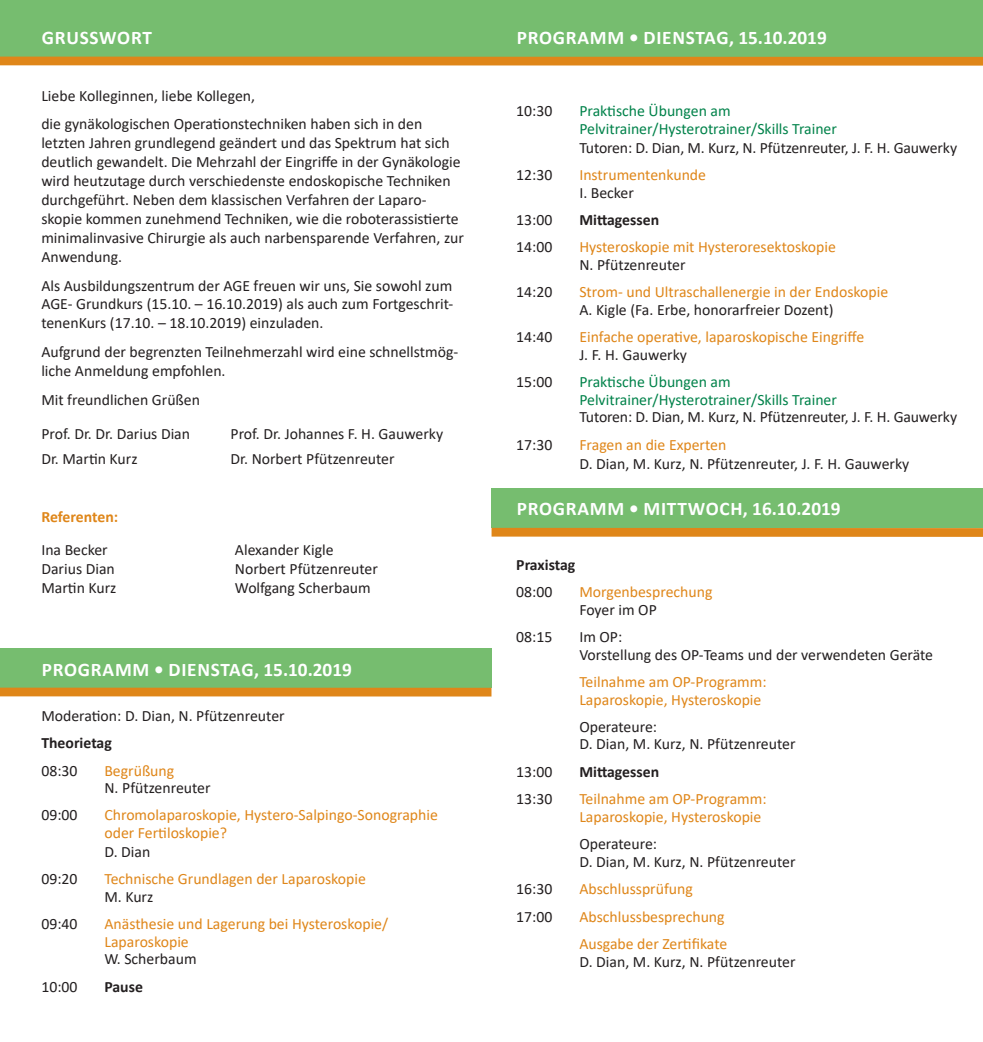
<style>
.page{position:relative;width:983px;height:1042px;background:#fff}
.page>*{position:absolute;margin:0;border:0;box-sizing:border-box;transform-origin:0 0}
.t1{font:700 19.25px "Calibri";letter-spacing:.04em;color:#fff}
.t2{font:15.75px/18.9px "Calibri";color:#231f20}
.t3{font:15.75px/17.5px "Calibri";color:#df8619}
.t4{font:15.75px/17.5px "Calibri";color:#01824a}
.t5{font:700 15.75px "Calibri";color:#231f20}
.t6{font:700 15.75px "Calibri";letter-spacing:-.01em;color:#df8619}
</style>
<div class="page">
<div style="left:0;top:648px;width:491px;height:39px;background:#76bd6f"></div>
<div style="left:0;top:687px;width:491px;height:9px;background:#df8619"></div>
<div style="left:491px;top:489px;width:491px;height:39px;background:#76bd6f"></div>
<div style="left:491px;top:528px;width:491px;height:9px;background:#df8619"></div>
<div style="left:0;top:0;width:982px;height:57px;background:#76bd6f"></div>
<div style="left:0;top:57px;width:982px;height:9px;background:#df8619"></div>
<p class="t1" style="left:42px;top:24px;width:112px">GRUSSWORT</p>
<p class="t2" style="left:41px;top:80px;width:382px;line-height:28.9px">Liebe Kolleginnen, liebe Kollegen,<br>die gynäkologischen Operationstechniken haben sich in den</p>
<p class="t2" style="left:41px;top:133px;width:424px">letzten Jahren grundlegend geändert und das Spektrum hat sich deutlich gewandelt. Die Mehrzahl der Eingriffe in der Gynäkologie wird heutzutage durch verschiedenste endoskopische Techniken durchgeführt. Neben dem klassischen Verfahren der Laparo&shy;skopie kommen zunehmend Techniken, wie die roboterassistierte minimalinvasive Chirurgie als auch narbensparende Verfahren, zur Anwendung.</p>
<p class="t2" style="left:41px;top:275px;width:413px;text-align:justify">Als Ausbildungszentrum der AGE freuen wir uns, Sie sowohl zum AGE- Grundkurs (15.10. – 16.10.2019) als auch zum Fortgeschrit&shy;tenenKurs (17.10. – 18.10.2019) einzuladen.</p>
<p class="t2" style="left:41px;top:342px;width:418px">Aufgrund der begrenzten Teilnehmerzahl wird eine schnellstmög&shy;liche Anmeldung empfohlen.</p>
<p class="t2" style="left:41px;top:382px;width:160px;line-height:34.5px">Mit freundlichen Grüßen<br>Prof. Dr. Dr. Darius Dian</p>
<p class="t2" style="left:230px;top:424px;width:214px">Prof. Dr. Johannes F. H. Gauwerky</p>
<p class="t2" style="left:41px;top:449px;width:98px">Dr. Martin Kurz</p>
<p class="t2" style="left:230px;top:449px;width:165px">Dr. Norbert Pfützenreuter</p>
<p class="t6" style="left:41px;top:505px;width:78px">Referenten:</p>
<p class="t2" style="left:41px;top:540px;width:77px">Ina Becker<br>Darius Dian<br>Martin Kurz</p>
<p class="t2" style="left:235px;top:540px;width:144px">Alexander Kigle<br>Norbert Pfützenreuter<br>Wolfgang Scherbaum</p>
<p class="t1" style="left:42px;top:656px;width:311px">PROGRAMM • DIENSTAG, 15.10.2019</p>
<p class="t2" style="left:41px;top:705px;width:245px">Moderation: D. Dian, N. Pfützenreuter</p>
<p class="t5" style="left:41px;top:732px;width:72px">Theorietag</p>
<p class="t2" style="left:41px;top:760px;width:38px">08:30</p>
<p class="t3" style="left:104px;top:761px;width:71px">Begrüßung</p>
<p class="t2" style="left:104px;top:778px;width:108px">N. Pfützenreuter</p>
<p class="t2" style="left:41px;top:805px;width:38px">09:00</p>
<p class="t3" style="left:104px;top:806px;width:335px">Chromolaparoskopie, Hystero-Salpingo-Sonographie oder Fertiloskopie?</p>
<p class="t2" style="left:104px;top:842px;width:47px">D. Dian</p>
<p class="t2" style="left:41px;top:869px;width:38px">09:20</p>
<p class="t3" style="left:104px;top:870px;width:263px">Technische Grundlagen der Laparoskopie</p>
<p class="t2" style="left:104px;top:887px;width:50px">M. Kurz</p>
<p class="t2" style="left:41px;top:914px;width:38px">09:40</p>
<p class="t3" style="left:104px;top:915px;width:285px">Anästhesie und Lagerung bei Hysteroskopie/<br>Laparoskopie</p>
<p class="t2" style="left:104px;top:949px;width:94px">W. Scherbaum</p>
<p class="t2" style="left:41px;top:976px;width:38px">10:00</p>
<p class="t5" style="left:104px;top:975px;width:40px">Pause</p>
<p class="t1" style="left:516px;top:24px;width:311px">PROGRAMM • DIENSTAG, 15.10.2019</p>
<p class="t2" style="left:516px;top:101px;width:38px">10:30</p>
<p class="t4" style="left:579px;top:102px;width:259px">Praktische Übungen am<br>Pelvitrainer/Hysterotrainer/Skills Trainer</p>
<p class="t2" style="left:579px;top:138px;width:379px">Tutoren: D. Dian, M. Kurz, N. Pfützenreuter, J. F. H. Gauwerky</p>
<p class="t2" style="left:516px;top:165px;width:38px">12:30</p>
<p class="t3" style="left:579px;top:166px;width:128px">Instrumentenkunde</p>
<p class="t2" style="left:579px;top:182px;width:56px">I. Becker</p>
<p class="t2" style="left:516px;top:210px;width:38px">13:00</p>
<p class="t5" style="left:579px;top:209px;width:81px">Mittagessen</p>
<p class="t2" style="left:516px;top:237px;width:38px">14:00</p>
<p class="t3" style="left:579px;top:238px;width:258px">Hysteroskopie mit Hysteroresektoskopie</p>
<p class="t2" style="left:579px;top:255px;width:108px">N. Pfützenreuter</p>
<p class="t2" style="left:516px;top:282px;width:38px">14:20</p>
<p class="t3" style="left:579px;top:283px;width:310px">Strom- und Ultraschallenergie in der Endoskopie</p>
<p class="t2" style="left:579px;top:300px;width:255px">A. Kigle (Fa. Erbe, honorarfreier Dozent)</p>
<p class="t2" style="left:516px;top:327px;width:38px">14:40</p>
<p class="t3" style="left:579px;top:328px;width:286px">Einfache operative, laparoskopische Eingriffe</p>
<p class="t2" style="left:579px;top:345px;width:109px">J. F. H. Gauwerky</p>
<p class="t2" style="left:516px;top:372px;width:38px">15:00</p>
<p class="t4" style="left:579px;top:373px;width:259px">Praktische Übungen am<br>Pelvitrainer/Hysterotrainer/Skills Trainer</p>
<p class="t2" style="left:579px;top:407px;width:379px">Tutoren: D. Dian, M. Kurz, N. Pfützenreuter, J. F. H. Gauwerky</p>
<p class="t2" style="left:516px;top:434px;width:38px">17:30</p>
<p class="t3" style="left:579px;top:435px;width:148px">Fragen an die Experten</p>
<p class="t2" style="left:579px;top:453px;width:331px">D. Dian, M. Kurz, N. Pfützenreuter, J. F. H. Gauwerky</p>
<p class="t1" style="left:516px;top:495px;width:325px">PROGRAMM • MITTWOCH, 16.10.2019</p>
<p class="t5" style="left:516px;top:553px;width:61px">Praxistag</p>
<p class="t2" style="left:516px;top:582px;width:38px">08:00</p>
<p class="t3" style="left:579px;top:583px;width:135px">Morgenbesprechung</p>
<p class="t2" style="left:579px;top:599px;width:79px">Foyer im OP</p>
<p class="t2" style="left:516px;top:627px;width:38px">08:15</p>
<p class="t2" style="left:579px;top:628px;width:355px;line-height:17.5px">Im OP:<br>Vorstellung des OP-Teams und der verwendeten Geräte</p>
<p class="t3" style="left:579px;top:672px;width:189px">Teilnahme am OP-Programm:<br>Laparoskopie, Hysteroskopie</p>
<p class="t2" style="left:579px;top:717px;width:217px;line-height:17.5px">Operateure:<br>D. Dian, M. Kurz, N. Pfützenreuter</p>
<p class="t2" style="left:516px;top:762px;width:38px">13:00</p>
<p class="t5" style="left:579px;top:760px;width:81px">Mittagessen</p>
<p class="t2" style="left:516px;top:789px;width:38px">13:30</p>
<p class="t3" style="left:579px;top:790px;width:189px">Teilnahme am OP-Programm:<br>Laparoskopie, Hysteroskopie</p>
<p class="t2" style="left:579px;top:835px;width:217px;line-height:17.5px">Operateure:<br>D. Dian, M. Kurz, N. Pfützenreuter</p>
<p class="t2" style="left:516px;top:879px;width:38px">16:30</p>
<p class="t3" style="left:579px;top:880px;width:115px">Abschlussprüfung</p>
<p class="t2" style="left:516px;top:906px;width:38px">17:00</p>
<p class="t3" style="left:579px;top:902px;width:149px;line-height:27.5px">Abschlussbesprechung<br>Ausgabe der Zertifikate</p>
<p class="t2" style="left:579px;top:951px;width:217px">D. Dian, M. Kurz, N. Pfützenreuter</p>
</div>
